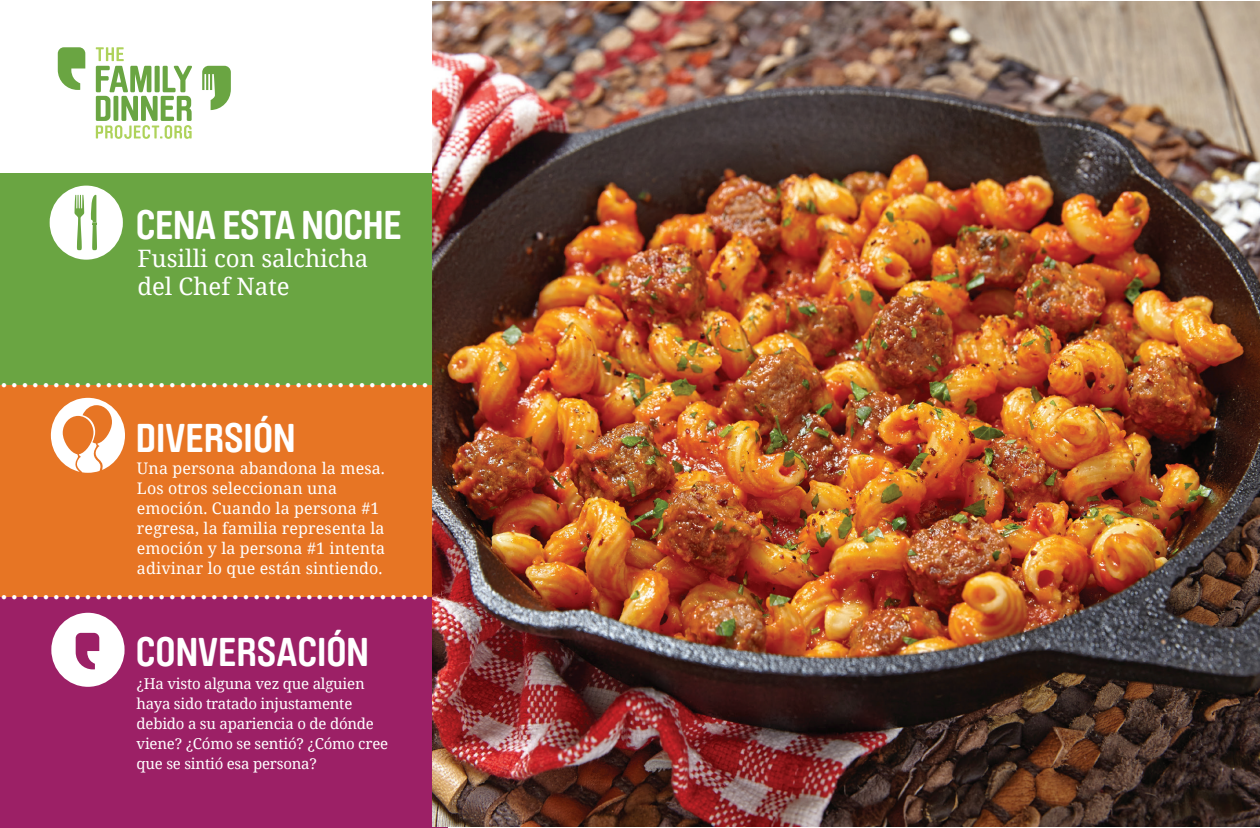
<style>
.page{position:relative;width:1260px;height:828px;background:#fff}
.page>*{position:absolute;margin:0;border:0;box-sizing:border-box;transform-origin:0 0}
.t1{font:700 40px "Brauer Neue";color:#fff}
.t2{font:700 26px "Clarendon";color:#fff}
.t3{font:24px/28px "Noto Serif";color:#fff}
.t4{font:16px/20px "Noto Serif";letter-spacing:.01em;color:#fff}
.t5{font:15px/20px "Noto Serif";letter-spacing:-.015em;color:#fff}
</style>
<div class="page">
<div style="left:0;top:174px;width:447px;height:212px;background:#6aa542"></div>
<div style="left:0;top:386px;width:447px;height:212px;background:#e77524"></div>
<div style="left:0;top:598px;width:447px;height:230px;background:#9c2066"></div>
<svg style="left:58px;top:47px;width:27px;height:43px"></svg>
<svg style="left:202px;top:66px;width:29px;height:44px"></svg>
<svg style="left:96px;top:47px;width:96px;height:92px"></svg>
<svg style="left:51px;top:398px;width:74px;height:75px"></svg>
<div style="left:51px;top:613px;width:74px;height:74px;background:#fff;border-radius:50%"></div>
<svg style="left:76px;top:633px;width:23px;height:36px"></svg>
<div style="left:50px;top:186px;width:73px;height:74px;background:#fff;border-radius:50%"></div>
<svg style="left:75px;top:195px;width:9px;height:55px"></svg>
<svg style="left:91px;top:195px;width:6px;height:55px"></svg>
<img style="left:432px;top:2px;width:827px;height:824px">
<h1 class="t1" style="left:136px;top:202px;width:267px">CENA ESTA NOCHE</h1>
<h3 class="t3" style="left:137px;top:243px;width:233px">Fusilli con salchicha del Chef Nate</h3>
<h2 class="t2" style="left:0;top:363px;width:431px">.........................................</h2>
<h1 class="t1" style="left:136px;top:415px;width:161px">DIVERSIÓN</h1>
<p class="t4" style="left:137px;top:458px;width:250px">Una persona abandona la mesa.<br>Los otros seleccionan una emoción. Cuando la persona #1 regresa, la familia representa la emoción y la persona #1 intenta adivinar lo que están sintiendo.</p>
<h2 class="t2" style="left:0;top:575px;width:431px">.........................................</h2>
<h1 class="t1" style="left:136px;top:629px;width:235px">CONVERSACIÓN</h1>
<p class="t5" style="left:137px;top:673px;width:253px">¿Ha visto alguna vez que alguien haya sido tratado injustamente debido a su apariencia o de dónde viene? ¿Cómo se sentió? ¿Cómo cree que se sintió esa persona?</p>
</div>
